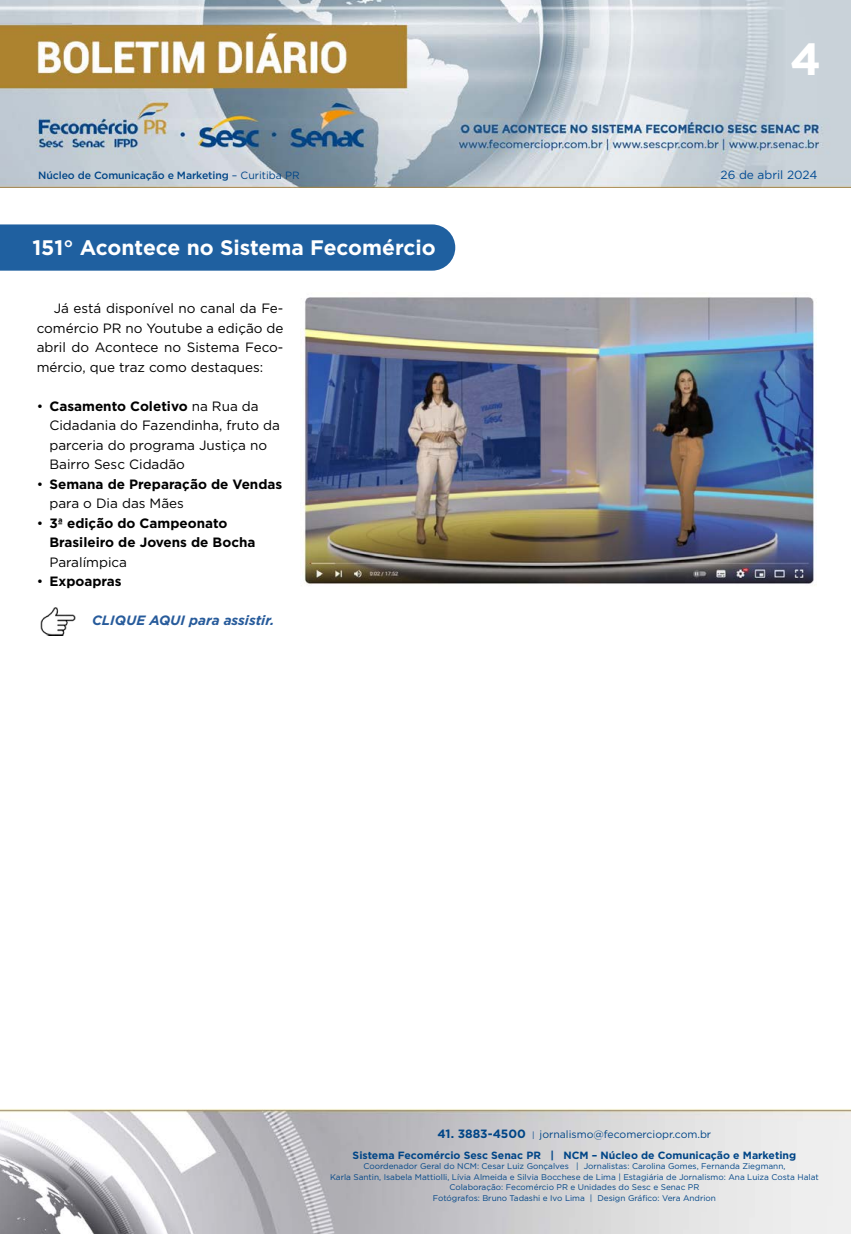
<style>
.page{position:relative;width:851px;height:1234px;background:#fff}
.page>*{position:absolute;margin:0;border:0;box-sizing:border-box;transform-origin:0 0}
.t1{font:700 45px "Gotham";color:#fff}
.t2{font:700 21px "Gotham";color:#fff}
.t3{font:13.5px/19.5px "Gotham";color:#000;text-align:justify}
.t4{font:700 13.5px/19.5px "Gotham";color:#000}
.t5{font:italic 700 13.5px "Gotham";color:#275b9b}
.t6{font:11.85px "Gotham";color:#004a93}
.t7{font:700 10.5px/21px "Gotham";color:#004587;text-align:center}
.t8{font:500 10.5px "Gotham";letter-spacing:-.01em;color:#004587}
.t9{font:8.25px/10.5px "Gotham";color:#004587;text-align:center}
.s1{font-weight:400}
.s2{font-weight:700}
.s3{font-size:12px}
.s4{font-weight:400;font-size:8.25px}
</style>
<div class="page">
<img style="left:0;top:0;width:850px;height:188px">
<img style="left:0;top:1109px;width:850px;height:124px">
<div style="left:0;top:224px;width:455px;height:46px;background:#1f60a0"></div>
<img style="left:300px;top:297px;width:516px;height:288px">
<img style="left:40px;top:607px;width:36px;height:28px">
<h1 class="t1" style="left:790px;top:29px;width:33px">4</h1>
<p class="t8" style="left:38px;top:168px;width:263px">Núcleo de Comunicação e Marketing <span class="s1">– Curitiba PR</span></p>
<h3 class="t6" style="left:720px;top:167px;width:98px">26 de abril 2024</h3>
<h2 class="t2" style="left:32px;top:233px;width:405px">151° Acontece no Sistema Fecomércio</h2>
<h3 class="t3" style="left:37px;top:298px;width:248px;text-indent:17px">Já está disponível no canal da Fe&shy;comércio PR no Youtube a edição de abril do Acontece no Sistema Feco&shy;mércio, que traz como destaques:</h3>
<h3 class="t3" style="left:49px;top:396px;width:232px;text-align:left;text-indent:-13px">• <span class="s2">Casamento Coletivo</span> na Rua da<br>Cidadania do Fazendinha, fruto da parceria do programa Justiça no<br>Bairro Sesc Cidadão</h3>
<h3 class="t4" style="left:49px;top:474px;width:234px;text-indent:-13px"><span class="s1">•</span> Semana de Preparação de Vendas <span class="s1">para o Dia das Mães</span></h3>
<h3 class="t4" style="left:49px;top:513px;width:207px;text-indent:-13px"><span class="s1">•</span> 3ª edição do Campeonato<br>Brasileiro de Jovens de Bocha</h3>
<h3 class="t3" style="left:49px;top:552px;width:79px">Paralímpica</h3>
<h3 class="t4" style="left:37px;top:571px;width:86px"><span class="s1">•</span> Expoapras</h3>
<h3 class="t5" style="left:92px;top:611px;width:184px">CLIQUE AQUI para assistir.</h3>
<p class="t7" style="left:352px;top:1122px;width:445px"><span class="s3">41. 3883-4500</span> <span class="s4">|</span> <span class="s1">jornalismo@fecomerciopr.com.br<br></span>Sistema Fecomércio Sesc Senac PR | NCM – Núcleo de Comunicação e Marketing</p>
<p class="t9" style="left:330px;top:1160px;width:490px">Coordenador Geral do NCM: Cesar Luiz Gonçalves | Jornalistas: Carolina Gomes, Fernanda Ziegmann,<br>Karla Santin, Isabela Mattiolli, Lívia Almeida e Silvia Bocchese de Lima | Estagiária de Jornalismo: Ana Luiza Costa Halat Colaboração: Fecomércio PR e Unidades do Sesc e Senac PR<br>Fotógrafos: Bruno Tadashi e Ivo Lima | Design Gráfico: Vera Andrion</p>
</div>
